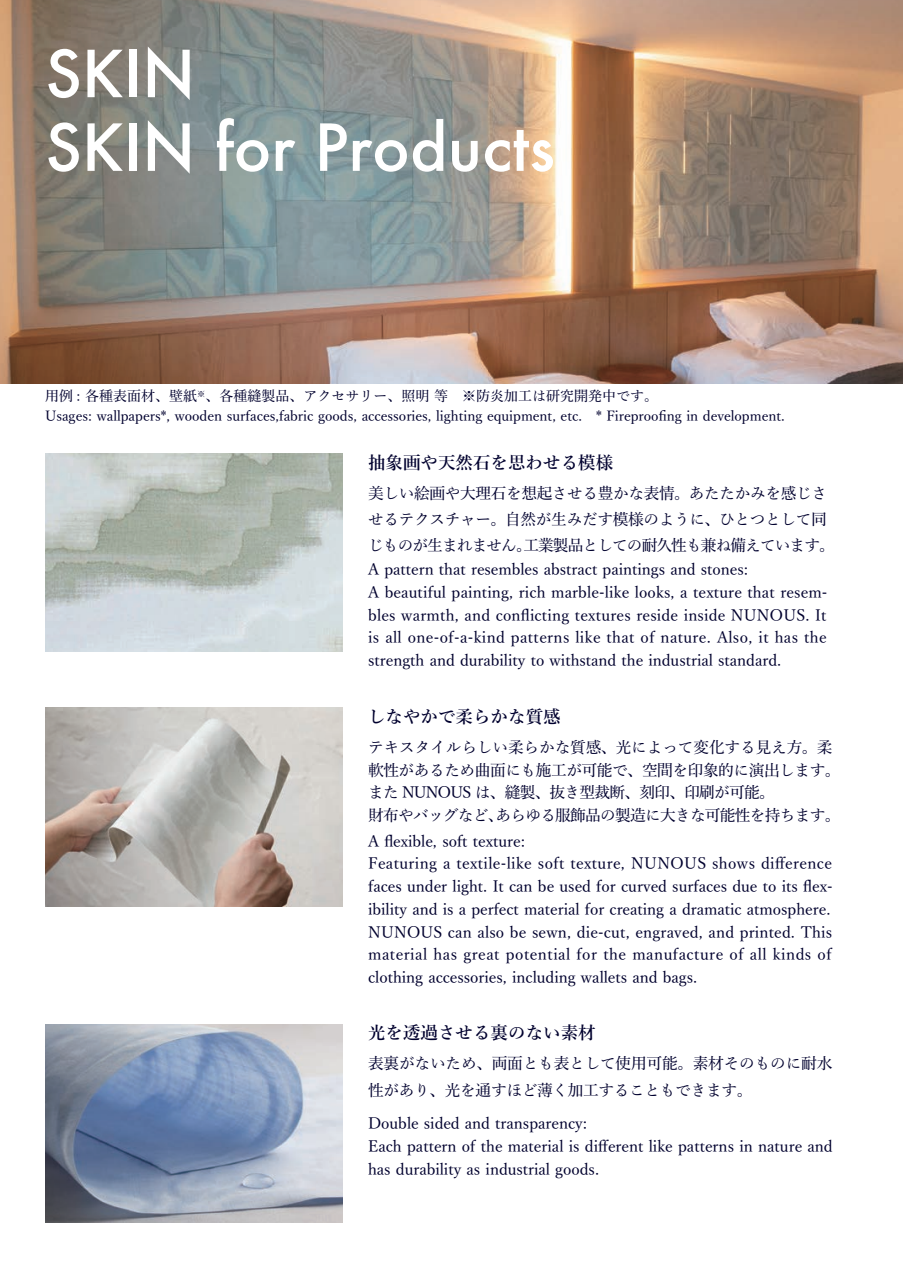
<style>
.page{position:relative;width:903px;height:1275px;background:#fff}
.page>*{position:absolute;margin:0;border:0;box-sizing:border-box;transform-origin:0 0}
.t1{font:500 63px "Futura";color:#fff}
.t2{font:600 17.5px "Yu Min";color:#00002e}
.t3{font:500 15.75px/22.8px "Yu Min";color:#00002e}
.t4{font:500 15.75px/22.8px "Yu Min";letter-spacing:-.03em;color:#00002e}
.t5{font:500 14px/19.8px "Yu Min";color:#00002e}
</style>
<div class="page">
<img style="left:0;top:0;width:903px;height:384px">
<img style="left:45px;top:708px;width:298px;height:198px">
<img style="left:45px;top:1024px;width:298px;height:198px">
<img style="left:45px;top:453px;width:298px;height:199px">
<h1 class="t1" style="left:45px;top:31px;width:152px">SKIN</h1>
<h1 class="t1" style="left:45px;top:104px;width:511px">SKIN for Products</h1>
<p class="t5" style="left:45px;top:385px;width:741px">用例 : 各種表面材、壁紙<sup>※</sup>、各種縫製品、アクセサリー、照明 等　※防炎加工は研究開発中です。<br>Usages: wallpapers*, wooden surfaces,fabric goods, accessories, lighting equipment, etc. * Fireproofing in development.</p>
<p class="t2" style="left:368px;top:452px;width:246px">抽象画や天然石を思わせる模様</p>
<p class="t4" style="left:368px;top:478px;width:468px;line-height:26.2px">美しい絵画や大理石を想起させる豊かな表情。あたたかみを感じさせるテクスチャー。自然が生みだす模様のように、ひとつとして同じものが生まれません。工業製品としての耐久性も兼ね備えています。</p>
<p class="t3" style="left:368px;top:556px;width:461px">A pattern that resembles abstract paintings and stones:<br>A beautiful painting, rich marble-like looks, a texture that resem&shy;bles warmth, and conflicting textures reside inside NUNOUS. It is all one-of-a-kind patterns like that of nature. Also, it has the strength and durability to withstand the industrial standard.</p>
<p class="t2" style="left:368px;top:707px;width:194px">しなやかで柔らかな質感</p>
<p class="t4" style="left:368px;top:734px;width:474px">テキスタイルらしい柔らかな質感、光によって変化する見え方。柔軟性があるため曲面にも施工が可能で、空間を印象的に演出します。また NUNOUS は、縫製、抜き型裁断、刻印、印刷が可能。<br>財布やバッグなど、あらゆる服飾品の製造に大きな可能性を持ちます。</p>
<p class="t3" style="left:368px;top:828px;width:466px">A flexible, soft texture:<br>Featuring a textile-like soft texture, NUNOUS shows difference faces under light. It can be used for curved surfaces due to its flex&shy;ibility and is a perfect material for creating a dramatic atmosphere.<br>NUNOUS can also be sewn, die-cut, engraved, and printed. This material has great potential for the manufacture of all kinds of clothing accessories, including wallets and bags.</p>
<p class="t2" style="left:368px;top:1023px;width:229px">光を透過させる裏のない素材</p>
<p class="t3" style="left:368px;top:1049px;width:466px;line-height:26.2px">表裏がないため、両面とも表として使用可能。素材そのものに耐水性があり、光を通すほど薄く加工することもできます。</p>
<p class="t3" style="left:368px;top:1110px;width:466px">Double sided and transparency:<br>Each pattern of the material is different like patterns in nature and has durability as industrial goods.</p>
</div>
